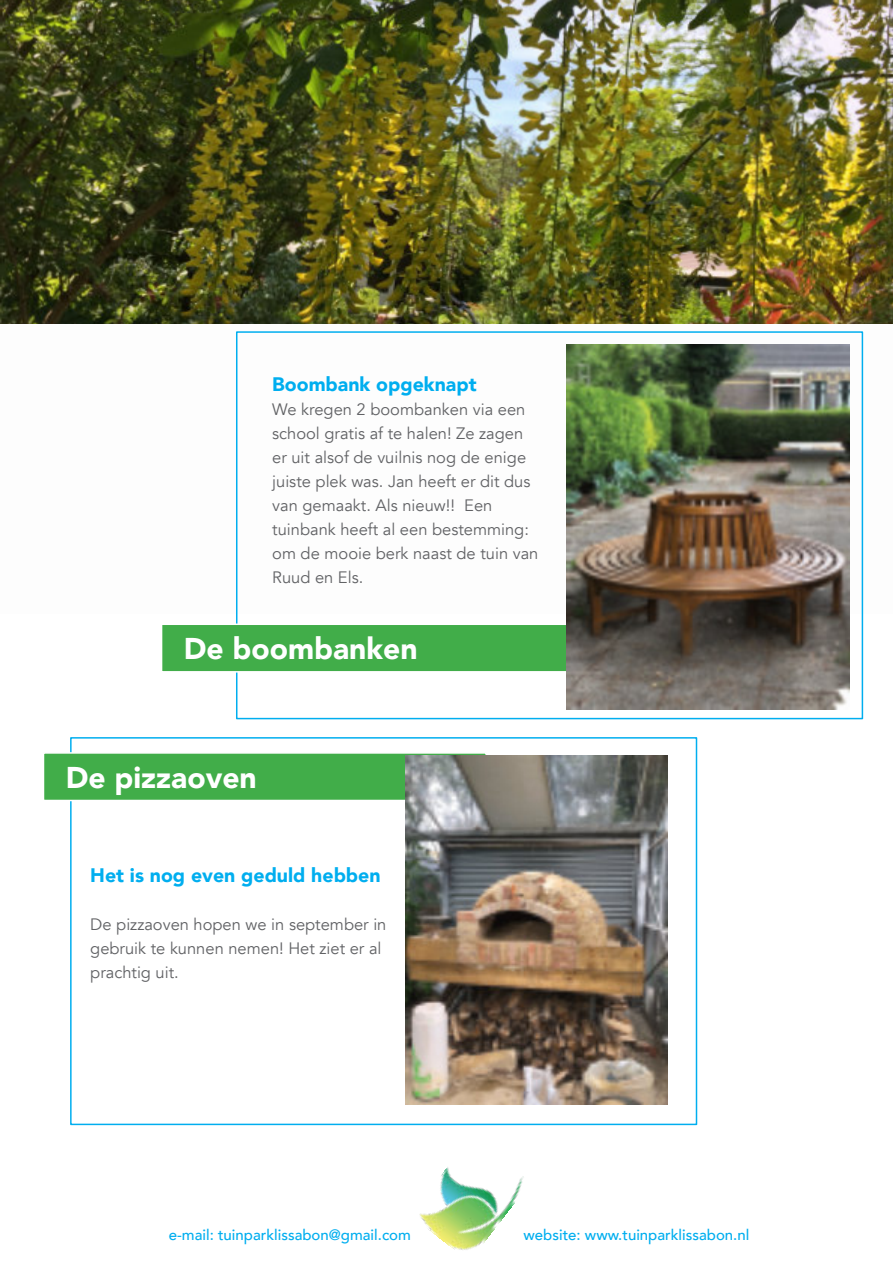
<style>
.page{position:relative;width:893px;height:1263px;background:#fff}
.page>*{position:absolute;margin:0;border:0;box-sizing:border-box;transform-origin:0 0}
.t1{font:900 30px "Avenir";color:#fff}
.t2{font:900 19.5px "Avenir";color:#00aeef}
.t3{font:16.5px/24px "Avenir";color:#616265}
.t4{font:500 15px "Avenir";color:#00aeef}
</style>
<div class="page">
<img style="left:0;top:0;width:893px;height:324px">
<img style="left:419px;top:1167px;width:105px;height:83px">
<div style="left:70px;top:737px;width:627px;height:388px;border:2px solid #00aeef"></div>
<div style="left:236px;top:331px;width:627px;height:388px;border:2px solid #00aeef"></div>
<div style="left:43px;top:752px;width:444px;height:49px;background:#41ad49;border:2px solid #fff"></div>
<div style="left:161px;top:623px;width:444px;height:49px;background:#41ad49;border:2px solid #fff"></div>
<img style="left:566px;top:344px;width:283px;height:365px">
<img style="left:405px;top:755px;width:262px;height:350px">
<p class="t2" style="left:272px;top:371px;width:206px">Boombank opgeknapt</p>
<p class="t3" style="left:272px;top:397px;width:268px">We kregen 2 boombanken via een school gratis af te halen! Ze zagen er uit alsof de vuilnis nog de enige juiste plek was. Jan heeft er dit dus van gemaakt. Als nieuw!! Een tuinbank heeft al een bestemming: om de mooie berk naast de tuin van<br>Ruud en Els.</p>
<h1 class="t1" style="left:184px;top:629px;width:235px">De boombanken</h1>
<h1 class="t1" style="left:66px;top:758px;width:193px">De pizzaoven</h1>
<p class="t2" style="left:90px;top:863px;width:292px">Het is nog even geduld hebben</p>
<p class="t3" style="left:90px;top:913px;width:298px">De pizzaoven hopen we in september in gebruik te kunnen nemen! Het ziet er al prachtig uit.</p>
<p class="t4" style="left:169px;top:1224px;width:244px">e-mail: tuinparklissabon@gmail.com</p>
<p class="t4" style="left:524px;top:1224px;width:227px">website: www.tuinparklissabon.nl</p>
</div>
